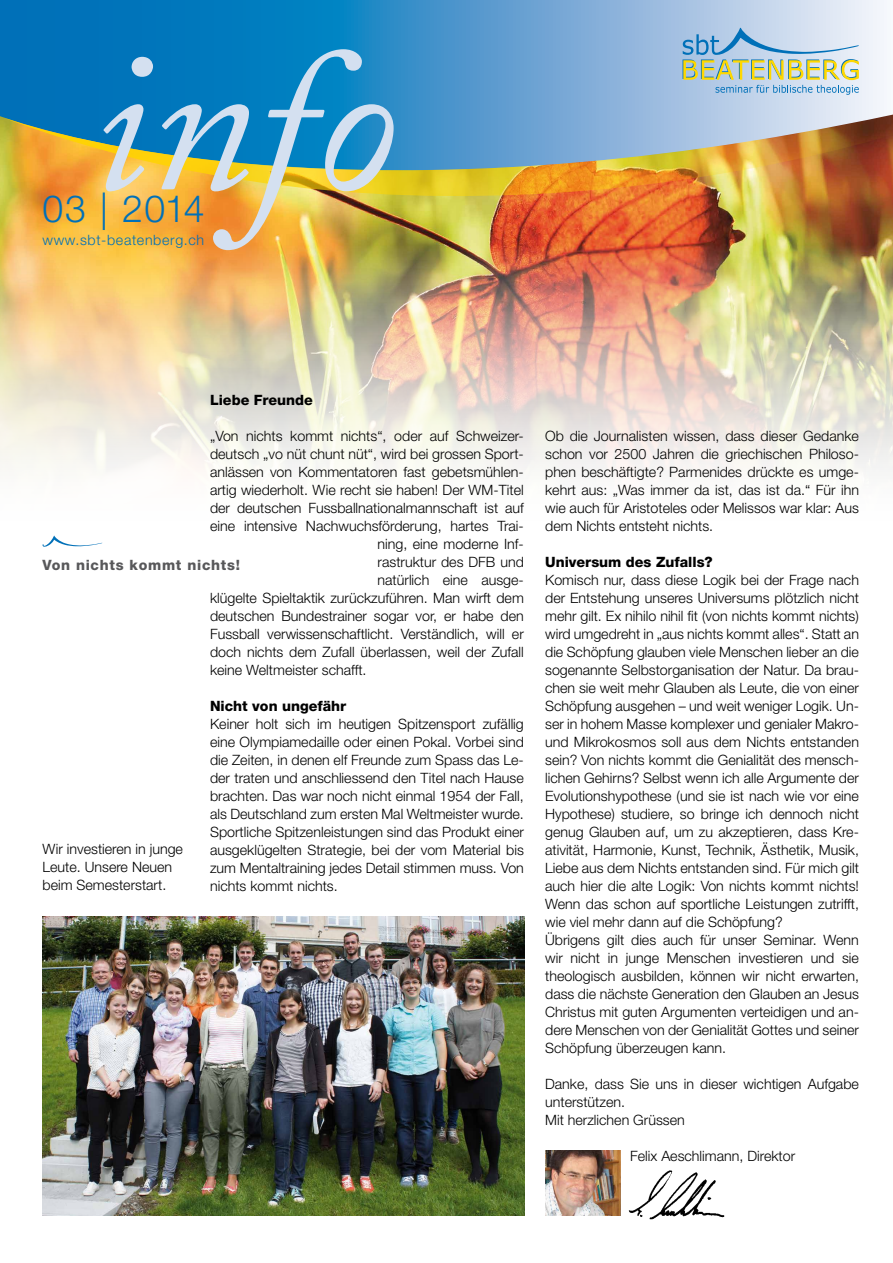
<style>
.page{position:relative;width:893px;height:1263px;background:#fff}
.page>*{position:absolute;margin:0;border:0;box-sizing:border-box;transform-origin:0 0}
.t1{font:italic 204.6px "Adobe Caslon Pro";color:#d4e0f0}
.t2{font:300 37.5px "Helvetica Neue LT Std";letter-spacing:.015em;color:#0070b8}
.t3{font:300 14.25px/18px "Helvetica Neue LT Std";color:#000}
.t4{font:800 14.25px "Helvetica Neue LT Std";color:#000}
.t5{font:300 14.25px "Helvetica Neue LT Std";letter-spacing:.045em;color:#0070b8}
.t6{font:800 14.25px "Helvetica Neue LT Std";letter-spacing:.05em;color:#58585a}
</style>
<div class="page">
<img style="left:0;top:227px;width:893px;height:319px">
<svg style="left:0;top:0;width:893px;height:227px;background:#6796ab"></svg>
<img style="left:0;top:112px;width:893px;height:86px">
<svg style="left:682px;top:28px;width:177px;height:67px;background:#b6cbcd"></svg>
<img style="left:628px;top:1170px;width:96px;height:49px">
<img style="left:545px;top:1151px;width:75px;height:64px">
<svg style="left:43px;top:535px;width:60px;height:12px"></svg>
<img style="left:43px;top:916px;width:481px;height:299px">
<h1 class="t1" style="left:90px;top:-1px;width:307px">info</h1>
<h2 class="t2" style="left:43px;top:186px;width:164px">03 | 2014</h2>
<p class="t5" style="left:43px;top:231px;width:163px">www.sbt-beatenberg.ch</p>
<p class="t4" style="left:210px;top:392px;width:104px">Liebe Freunde</p>
<p class="t3" style="left:210px;top:427px;width:315px">„Von nichts kommt nichts“, oder auf Schweizer-</p>
<p class="t3" style="left:210px;top:445px;width:315px">deutsch „vo nüt chunt nüt“, wird bei grossen Sport-</p>
<p class="t3" style="left:210px;top:463px;width:315px">anlässen von Kommentatoren fast gebetsmühlen-</p>
<p class="t3" style="left:210px;top:481px;width:315px">artig wiederholt. Wie recht sie haben! Der WM-Titel</p>
<p class="t3" style="left:210px;top:499px;width:315px">der deutschen Fussballnationalmannschaft ist auf</p>
<p class="t3" style="left:210px;top:517px;width:315px">eine intensive Nachwuchsförderung, hartes Trai-</p>
<p class="t3" style="left:378px;top:535px;width:148px">ning, eine moderne Inf-</p>
<p class="t3" style="left:378px;top:553px;width:148px">rastruktur des DFB und</p>
<p class="t3" style="left:378px;top:571px;width:148px">natürlich eine ausge-</p>
<p class="t3" style="left:210px;top:589px;width:315px">klügelte Spieltaktik zurückzuführen. Man wirft dem</p>
<p class="t3" style="left:210px;top:607px;width:315px">deutschen Bundestrainer sogar vor, er habe den</p>
<p class="t3" style="left:210px;top:625px;width:315px">Fussball verwissenschaftlicht. Verständlich, will er</p>
<p class="t3" style="left:210px;top:643px;width:315px">doch nichts dem Zufall überlassen, weil der Zufall</p>
<p class="t3" style="left:210px;top:661px;width:158px">keine Weltmeister schafft.</p>
<p class="t4" style="left:210px;top:697px;width:138px">Nicht von ungefähr</p>
<p class="t3" style="left:210px;top:715px;width:315px;text-align:justify">Keiner holt sich im heutigen Spitzensport zufällig eine Olympiamedaille oder einen Pokal. Vorbei sind die Zeiten, in denen elf Freunde zum Spass das Le&shy;der traten und anschliessend den Titel nach Hause brachten. Das war noch nicht einmal 1954 der Fall, als Deutschland zum ersten Mal Weltmeister wurde.<br>Sportliche Spitzenleistungen sind das Produkt einer ausgeklügelten Strategie, bei der vom Material bis zum Mentaltraining jedes Detail stimmen muss. Von nichts kommt nichts.</p>
<p class="t6" style="left:43px;top:556px;width:199px">Von nichts kommt nichts!</p>
<p class="t3" style="left:43px;top:840px;width:142px">Wir investieren in junge<br>Leute. Unsere Neuen beim Semesterstart.</p>
<p class="t3" style="left:545px;top:427px;width:315px;text-align:justify">Ob die Journalisten wissen, dass dieser Gedanke schon vor 2500 Jahren die griechischen Philoso&shy;phen beschäftigte? Parmenides drückte es umge&shy;kehrt aus: „Was immer da ist, das ist da.“ Für ihn wie auch für Aristoteles oder Melissos war klar: Aus dem Nichts entsteht nichts.</p>
<p class="t4" style="left:545px;top:553px;width:169px">Universum des Zufalls?</p>
<p class="t3" style="left:545px;top:571px;width:315px">Komisch nur, dass diese Logik bei der Frage nach der Entstehung unseres Universums plötzlich nicht mehr gilt. Ex nihilo nihil fit (von nichts kommt nichts) wird umgedreht in „aus nichts kommt alles“. Statt an die Schöpfung glauben viele Menschen lieber an die sogenannte Selbstorganisation der Natur. Da brau&shy;chen sie weit mehr Glauben als Leute, die von einer Schöpfung ausgehen – und weit weniger Logik. Un&shy;ser in hohem Masse komplexer und genialer Makro&shy;und Mikrokosmos soll aus dem Nichts entstanden sein? Von nichts kommt die Genialität des mensch&shy;lichen Gehirns? Selbst wenn ich alle Argumente der Evolutionshypothese (und sie ist nach wie vor eine Hypothese) studiere, so bringe ich dennoch nicht genug Glauben auf, um zu akzeptieren, dass Kre&shy;ativität, Harmonie, Kunst, Technik, Ästhetik, Musik, Liebe aus dem Nichts entstanden sind. Für mich gilt auch hier die alte Logik: Von nichts kommt nichts!<br>Wenn das schon auf sportliche Leistungen zutrifft, wie viel mehr dann auf die Schöpfung?<br>Übrigens gilt dies auch für unser Seminar. Wenn wir nicht in junge Menschen investieren und sie theologisch ausbilden, können wir nicht erwarten, dass die nächste Generation den Glauben an Jesus Christus mit guten Argumenten verteidigen und an&shy;dere Menschen von der Genialität Gottes und seiner Schöpfung überzeugen kann.</p>
<p class="t3" style="left:545px;top:1075px;width:315px">Danke, dass Sie uns in dieser wichtigen Aufgabe unterstützen.<br>Mit herzlichen Grüssen</p>
<p class="t3" style="left:630px;top:1147px;width:166px">Felix Aeschlimann, Direktor</p>
</div>
